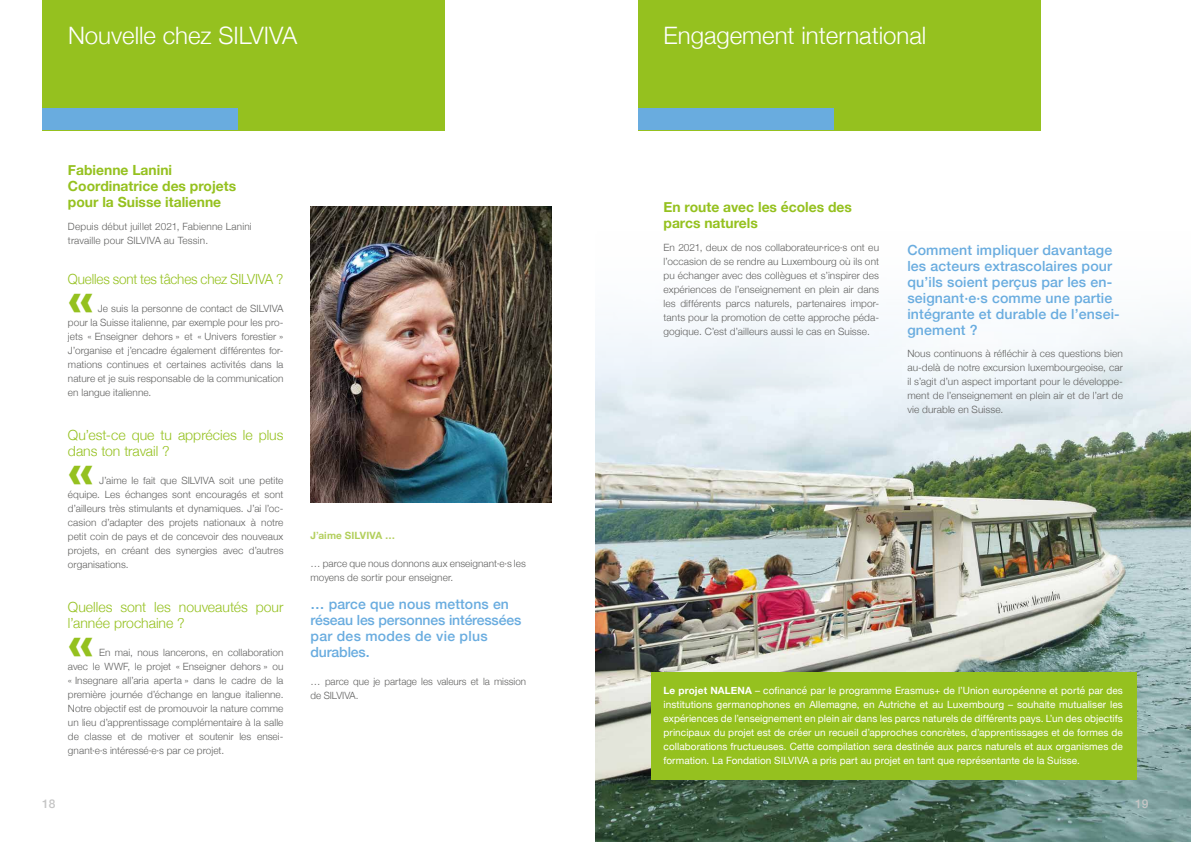
<style>
.page{position:relative;width:1191px;height:842px;background:#fff}
.page>*{position:absolute;margin:0;border:0;box-sizing:border-box;transform-origin:0 0}
.t1{font:700 48px "Univers";color:#95c11f}
.t2{font:300 24px "Helvetica Neue";color:#fff}
.t3{font:500 14px/16px "Helvetica Neue";letter-spacing:.01em;color:#69acdf}
.t4{font:700 14px/16px "Helvetica Neue";color:#95c11f}
.t5{font:300 14px/16px "Helvetica Neue";letter-spacing:-.005em;color:#95c11f}
.t6{font:500 14px/16px "Helvetica Neue";letter-spacing:-.01em;color:#69acdf}
.t7{font:300 14px "Helvetica Neue";letter-spacing:-.005em;color:#95c11f;scale:.96 1}
.t8{font:500 12px "Helvetica Neue";color:#c6c6c6}
.t9{font:300 10px/14px "Helvetica Neue";letter-spacing:.01em;color:#616160;text-align:justify}
.t10{font:10px/14px "Helvetica Neue";letter-spacing:.005em;color:#fff;text-align:justify}
.t11{font:700 10px "Helvetica Neue";letter-spacing:.01em;color:#b3cf5d}
.s1{font-weight:700}
</style>
<div class="page">
<img style="left:595px;top:314px;width:596px;height:528px">
<div style="left:43px;top:0;width:402px;height:130px;background:#95c11f"></div>
<div style="left:43px;top:108px;width:195px;height:22px;background:#69acdf"></div>
<div style="left:638px;top:0;width:402px;height:130px;background:#95c11f"></div>
<div style="left:638px;top:108px;width:195px;height:22px;background:#69acdf"></div>
<div style="left:651px;top:673px;width:486px;height:107px;background:#95c11f"></div>
<img style="left:310px;top:207px;width:241px;height:295px">
<h2 class="t2" style="left:68px;top:17px;width:231px">Nouvelle chez SILVIVA</h2>
<h2 class="t2" style="left:663px;top:17px;width:264px">Engagement international</h2>
<h3 class="t4" style="left:68px;top:163px;width:170px">Fabienne Lanini<br>Coordinatrice des projets pour la Suisse italienne</h3>
<p class="t9" style="left:68px;top:218px;width:185px">Depuis début juillet 2021, Fabienne Lanini travaille pour SILVIVA au Tessin.</p>
<h3 class="t7" style="left:68px;top:268px;width:226px">Quelles sont tes tâches chez SILVIVA ?</h3>
<h1 class="t1" style="left:68px;top:270px;width:28px">«</h1>
<p class="t9" style="left:68px;top:301px;width:217px;text-indent:30px">Je suis la personne de contact de SILVIVA pour la Suisse italienne, par exemple pour les pro&shy;jets « Enseigner dehors » et « Univers forestier » Jʼorganise et jʼencadre également différentes for&shy;mations continues et certaines activités dans la nature et je suis responsable de la communication en langue italienne.</p>
<h3 class="t5" style="left:68px;top:426px;width:217px">Quʼest-ce que tu apprécies le plus dans ton travail ?</h3>
<h1 class="t1" style="left:68px;top:442px;width:28px">«</h1>
<p class="t9" style="left:68px;top:473px;width:217px;text-indent:31px">Jʼaime le fait que SILVIVA soit une petite équipe. Les échanges sont encouragés et sont dʼailleurs très stimulants et dynamiques. Jʼai lʼoc&shy;casion dʼadapter des projets nationaux à notre petit coin de pays et de concevoir des nouveaux projets, en créant des synergies avec dʼautres organisations.</p>
<h3 class="t5" style="left:68px;top:598px;width:217px">Quelles sont les nouveautés pour lʼannée prochaine ?</h3>
<h1 class="t1" style="left:68px;top:614px;width:28px">«</h1>
<p class="t9" style="left:68px;top:645px;width:217px;text-indent:31px">En mai, nous lancerons, en collaboration avec le WWF, le projet « Enseigner dehors » ou « Insegnare allʼaria aperta » dans le cadre de la première journée dʼéchange en langue italienne.<br>Notre objectif est de promouvoir la nature comme un lieu dʼapprentissage complémentaire à la salle de classe et de motiver et soutenir les ensei&shy;gnant·e·s intéressé·e·s par ce projet.</p>
<p class="t11" style="left:310px;top:528px;width:86px">Jʼaime SILVIVA …</p>
<p class="t9" style="left:310px;top:556px;width:217px">… parce que nous donnons aux enseignant·e·s les moyens de sortir pour enseigner.</p>
<h3 class="t6" style="left:310px;top:595px;width:212px">… parce que nous mettons en réseau les personnes intéressées par des modes de vie plus durables.</h3>
<p class="t9" style="left:310px;top:674px;width:217px">… parce que je partage les valeurs et la mission de SILVIVA.</p>
<h3 class="t4" style="left:663px;top:199px;width:190px">En route avec les écoles des parcs naturels</h3>
<p class="t9" style="left:663px;top:239px;width:217px">En 2021, deux de nos collaborateur·rice·s ont eu lʼoccasion de se rendre au Luxembourg où ils ont pu échanger avec des collègues et sʼinspirer des expériences de lʼenseignement en plein air dans les différents parcs naturels, partenaires impor&shy;tants pour la promotion de cette approche péda&shy;gogique. Cʼest dʼailleurs aussi le cas en Suisse.</p>
<h3 class="t3" style="left:907px;top:240px;width:214px">Comment impliquer davantage les acteurs extrascolaires pour quʼils soient perçus par les en&shy;seignant·e·s comme une partie intégrante et durable de lʼensei&shy;gnement ?</h3>
<p class="t9" style="left:907px;top:346px;width:217px">Nous continuons à réfléchir à ces questions bien au-delà de notre excursion luxembourgeoise, car il sʼagit dʼun aspect important pour le développe&shy;ment de lʼenseignement en plein air et de lʼart de vie durable en Suisse.</p>
<p class="t10" style="left:663px;top:684px;width:461px"><span class="s1">Le projet NALENA</span> – cofinancé par le programme Erasmus+ de lʼUnion européenne et porté par des institutions germanophones en Allemagne, en Autriche et au Luxembourg – souhaite mutualiser les expériences de lʼenseignement en plein air dans les parcs naturels de différents pays. Lʼun des objectifs principaux du projet est de créer un recueil dʼapproches concrètes, dʼapprentissages et de formes de collaborations fructueuses. Cette compilation sera destinée aux parcs naturels et aux organismes de formation. La Fondation SILVIVA a pris part au projet en tant que représentante de la Suisse.</p>
<p class="t8" style="left:42px;top:794px;width:15px">18</p>
<p class="t8" style="left:1135px;top:794px;width:15px">19</p>
</div>
